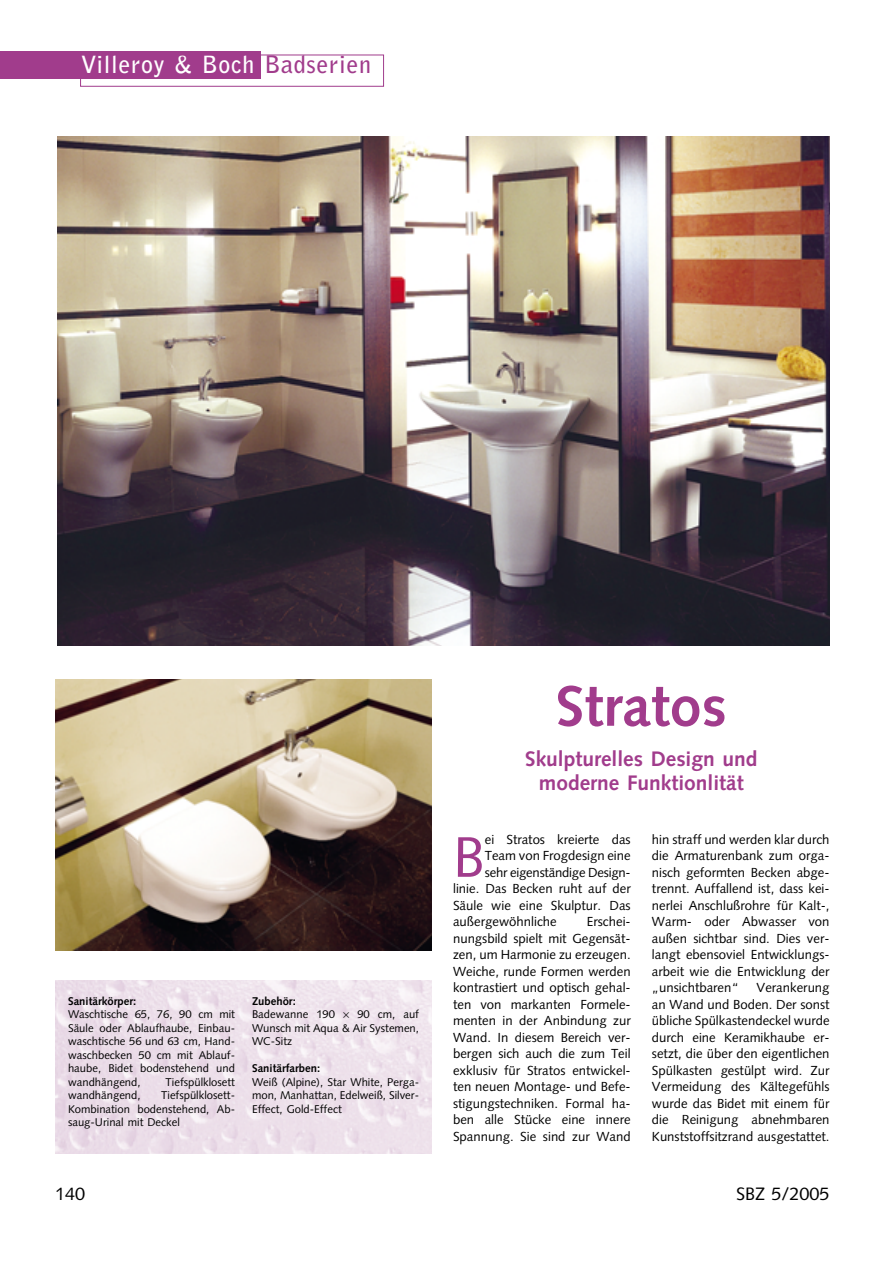
<style>
.page{position:relative;width:893px;height:1263px;background:#fff}
.page>*{position:absolute;margin:0;border:0;box-sizing:border-box;transform-origin:0 0}
.t1{font:57.15px "Syntax";color:#a13c8c}
.t2{font:700 57px "Syntax";color:#a13c8c}
.t3{font:700 24px "Bell Gothic";letter-spacing:.03em;color:#fff}
.t4{font:700 21px/24px "Syntax";color:#a13c8c;text-align:center}
.t5{font:18px "Syntax";color:#000}
.t6{font:13.2px/16.5px "Syntax";color:#000;text-align:justify}
.t7{font:11.25px/13.5px "Syntax";color:#000;text-align:justify}
.t8{font:700 11.25px "Syntax";color:#000}
.s1{color:#a13c8c}
</style>
<div class="page">
<div style="left:0;top:51px;width:260px;height:28px;background:#a13c8c"></div>
<div style="left:80px;top:55px;width:304px;height:32px;border:1px solid #a13c8c"></div>
<img style="left:57px;top:136px;width:772px;height:509px">
<img style="left:55px;top:679px;width:377px;height:271px">
<img style="left:55px;top:980px;width:377px;height:173px">
<svg style="left:343px;top:1012px;width:6px;height:6px"></svg>
<h3 class="t3" style="left:81px;top:55px;width:292px">Villeroy &amp; Boch <span class="s1">Badserien</span></h3>
<p class="t8" style="left:68px;top:996px;width:70px">Sanitärkörper:</p>
<p class="t7" style="left:68px;top:1009px;width:168px">Waschtische 65, 76, 90 cm mit Säule oder Ablaufhaube, Einbau&shy;waschtische 56 und 63 cm, Hand&shy;waschbecken 50 cm mit Ablauf&shy;haube, Bidet bodenstehend und wandhängend,</p>
<p class="t7" style="left:166px;top:1076px;width:71px">Tiefspülklosett</p>
<p class="t7" style="left:68px;top:1090px;width:168px;text-indent:93px">Tiefspülklosett-Kombination bodenstehend, Ab&shy;saug-Urinal mit Deckel</p>
<p class="t7" style="left:68px;top:1090px;width:74px">wandhängend,</p>
<p class="t8" style="left:252px;top:996px;width:45px">Zubehör:</p>
<p class="t7" style="left:252px;top:1009px;width:85px">Badewanne 190</p>
<p class="t7" style="left:252px;top:1009px;width:168px;text-indent:105px">90 cm, auf Wunsch mit Aqua &amp; Air Systemen, WC-Sitz</p>
<p class="t8" style="left:252px;top:1064px;width:70px">Sanitärfarben:</p>
<p class="t7" style="left:252px;top:1076px;width:168px">Weiß (Alpine), Star White, Perga&shy;mon, Manhattan, Edelweiß, Silver-Effect, Gold-Effect</p>
<h2 class="t2" style="left:556px;top:683px;width:172px">Stratos</h2>
<h3 class="t4" style="left:525px;top:749px;width:234px">Skulpturelles Design und moderne Funktionlität</h3>
<h1 class="t1" style="left:453px;top:834px;width:33px">B</h1>
<p class="t6" style="left:485px;top:832px;width:147px">ei Stratos kreierte das</p>
<p class="t6" style="left:485px;top:849px;width:147px">Team von Frogdesign eine</p>
<p class="t6" style="left:485px;top:865px;width:147px">sehr eigenständige Design-</p>
<p class="t6" style="left:453px;top:882px;width:179px">linie. Das Becken ruht auf der</p>
<p class="t6" style="left:453px;top:898px;width:179px">Säule wie eine Skulptur. Das</p>
<p class="t6" style="left:453px;top:915px;width:105px">außergewöhnliche</p>
<p class="t6" style="left:453px;top:915px;width:179px;text-indent:134px">Erschei&shy;nungsbild spielt mit Gegensät&shy;zen, um Harmonie zu erzeugen.<br>Weiche, runde Formen werden kontrastiert und optisch gehal&shy;ten von markanten Formele&shy;menten in der Anbindung zur Wand. In diesem Bereich ver&shy;bergen sich auch die zum Teil exklusiv für Stratos entwickel&shy;ten neuen Montage- und Befe&shy;stigungstechniken. Formal ha&shy;ben alle Stücke eine innere Spannung. Sie sind zur Wand</p>
<p class="t6" style="left:652px;top:832px;width:179px">hin straff und werden klar durch die Armaturenbank zum orga&shy;nisch geformten Becken abge&shy;trennt. Auffallend ist, dass kei&shy;nerlei Anschlußrohre für Kalt-, Warm- oder Abwasser von außen sichtbar sind. Dies ver&shy;langt ebensoviel Entwicklungs&shy;arbeit wie die Entwicklung der „unsichtbaren“</p>
<p class="t6" style="left:652px;top:981px;width:179px;text-indent:105px">Verankerung an Wand und Boden. Der sonst übliche Spülkastendeckel wurde durch eine Keramikhaube er&shy;setzt, die über den eigentlichen Spülkasten gestülpt wird. Zur Vermeidung des Kältegefühls wurde das Bidet mit einem für die Reinigung abnehmbaren Kunststoffsitzrand ausgestattet.</p>
<h3 class="t5" style="left:55px;top:1186px;width:32px">140</h3>
<h3 class="t5" style="left:736px;top:1186px;width:95px">SBZ 5/2005</h3>
</div>
